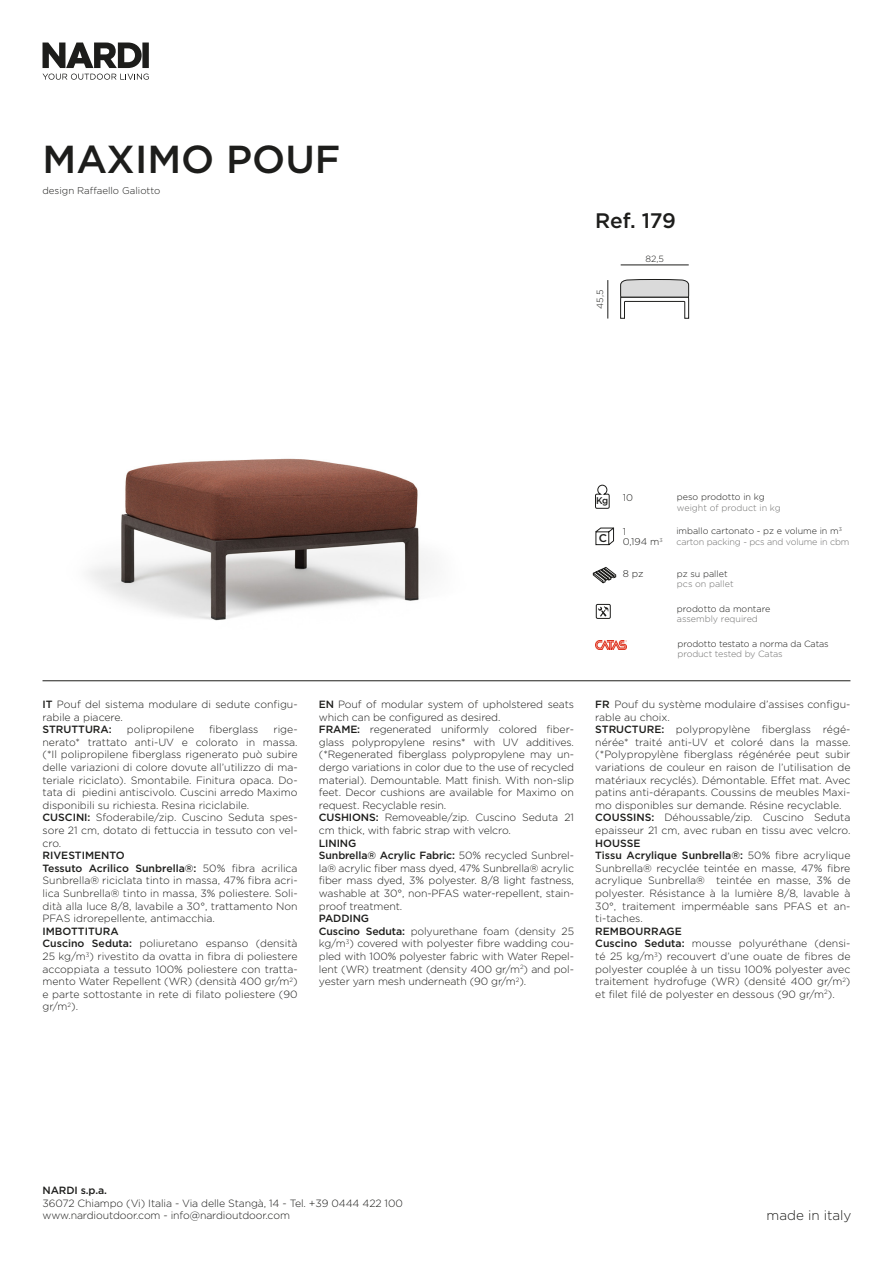
<style>
.page{position:relative;width:893px;height:1263px;background:#fff}
.page>*{position:absolute;margin:0;border:0;box-sizing:border-box;transform-origin:0 0}
.t1{font:500 39px "Gotham N";color:#1d1d1b}
.t2{font:500 21px "Gotham N";letter-spacing:-.01em;color:#1d1d1b}
.t3{font:300 13.5px "Gotham N";color:#1d1d1b}
.t4{font:500 11.25px "Gotham N";color:#1d1d1b}
.t5{font:300 10.5px/12.6px "Gotham N";letter-spacing:-.01em;color:#1d1d1b;text-align:justify}
.t6{font:500 10.5px "Gotham N";color:#1d1d1b}
.t7{font:300 9.75px "Gotham N";color:#1d1d1b}
.t8{font:500 9.75px "Gotham N";color:#1d1d1b;scale:.93 1}
.t9{font:300 9px "Gotham N";color:#1d1d1b}
.t10{font:300 9px "Gotham N";letter-spacing:-.01em;color:#70706f}
.s1{font-weight:500}
</style>
<div class="page">
<svg style="left:43px;top:43px;width:106px;height:25px"></svg>
<svg style="left:43px;top:74px;width:106px;height:6px"></svg>
<hr style="left:43px;top:680px;width:807px;height:1px;background:#1d1d1b">
<svg style="left:595px;top:484px;width:15px;height:25px"></svg>
<svg style="left:595px;top:527px;width:20px;height:19px"></svg>
<svg style="left:592px;top:567px;width:24px;height:17px"></svg>
<div style="left:596px;top:604px;width:15px;height:15px;border:1px solid #1d1d1b"></div>
<svg style="left:598px;top:606px;width:11px;height:11px"></svg>
<img style="left:596px;top:640px;width:30px;height:9px">
<hr style="left:621px;top:265px;width:68px;height:1px;background:#1d1d1b">
<hr style="left:608px;top:280px;width:1px;height:39px;background:#1d1d1b">
<svg style="left:620px;top:279px;width:69px;height:40px"></svg>
<img style="left:89px;top:458px;width:342px;height:163px">
<p class="t1" style="left:43px;top:137px;width:299px">MAXIMO POUF</p>
<p class="t7" style="left:43px;top:185px;width:119px">design Raffaello Galiotto</p>
<p class="t2" style="left:595px;top:209px;width:82px">Ref. 179</p>
<p class="t9" style="left:595px;top:309px;width:20px;rotate:-90deg">45,5</p>
<p class="t9" style="left:645px;top:254px;width:20px">82,5</p>
<p class="t5" style="left:43px;top:698px;width:257px"><span class="s1">IT</span> Pouf del sistema modulare di sedute configu&shy;rabile a piacere.</p>
<p class="t6" style="left:43px;top:723px;width:71px">STRUTTURA:</p>
<p class="t5" style="left:127px;top:723px;width:69px">polipropilene</p>
<p class="t5" style="left:209px;top:723px;width:51px">fiberglass</p>
<p class="t5" style="left:43px;top:723px;width:257px;text-indent:231px">rige&shy;nerato* trattato anti-UV e colorato in massa. (*Il polipropilene fiberglass rigenerato può subire delle variazioni di colore dovute all’utilizzo di ma&shy;teriale riciclato). Smontabile. Finitura opaca. Do&shy;tata di piedini antiscivolo. Cuscini arredo Maximo disponibili su richiesta. Resina riciclabile.</p>
<p class="t5" style="left:43px;top:811px;width:257px"><span class="s1">CUSCINI:</span> Sfoderabile/zip. Cuscino Seduta spes&shy;sore 21 cm, dotato di fettuccia in tessuto con vel&shy;cro.</p>
<p class="t6" style="left:43px;top:849px;width:84px">RIVESTIMENTO</p>
<p class="t5" style="left:43px;top:862px;width:257px"><span class="s1">Tessuto Acrilico Sunbrella®:</span> 50% fibra acrilica Sunbrella® riciclata tinto in massa, 47% fibra acri&shy;lica Sunbrella® tinto in massa, 3% poliestere. Soli&shy;dità alla luce 8/8, lavabile a 30°, trattamento Non PFAS idrorepellente, antimacchia.</p>
<p class="t6" style="left:43px;top:925px;width:78px">IMBOTTITURA</p>
<p class="t5" style="left:43px;top:937px;width:257px"><span class="s1">Cuscino Seduta:</span> poliuretano espanso (densità 25 kg/m<sup>3</sup>) rivestito da ovatta in fibra di poliestere accoppiata a tessuto 100% poliestere con tratta&shy;mento Water Repellent (WR) (densità 400 gr/m<sup>2</sup>) e parte sottostante in rete di filato poliestere (90 gr/m<sup>2</sup>).</p>
<p class="t5" style="left:319px;top:698px;width:257px"><span class="s1">EN</span> Pouf of modular system of upholstered seats which can be configured as desired.</p>
<p class="t5" style="left:319px;top:723px;width:257px"><span class="s1">FRAME:</span> regenerated uniformly colored fiber&shy;glass polypropylene resins* with UV additives. (*Regenerated fiberglass polypropylene may un&shy;dergo variations in color due to the use of recycled material). Demountable. Matt finish. With non-slip feet. Decor cushions are available for Maximo on request. Recyclable resin.</p>
<p class="t5" style="left:319px;top:811px;width:257px"><span class="s1">CUSHIONS:</span> Removeable/zip. Cuscino Seduta 21 cm thick, with fabric strap with velcro.</p>
<p class="t6" style="left:319px;top:837px;width:39px">LINING</p>
<p class="t5" style="left:319px;top:849px;width:257px"><span class="s1">Sunbrella® Acrylic Fabric:</span> 50% recycled Sunbrel&shy;la® acrylic fiber mass dyed, 47% Sunbrella® acrylic fiber mass dyed, 3% polyester. 8/8 light fastness, washable at 30°, non-PFAS water-repellent, stain&shy;proof treatment.</p>
<p class="t6" style="left:319px;top:912px;width:52px">PADDING</p>
<p class="t5" style="left:319px;top:925px;width:257px"><span class="s1">Cuscino Seduta:</span> polyurethane foam (density 25 kg/m<sup>3</sup>) covered with polyester fibre wadding cou&shy;pled with 100% polyester fabric with Water Repel&shy;lent (WR) treatment (density 400 gr/m<sup>2</sup>) and pol&shy;yester yarn mesh underneath (90 gr/m<sup>2</sup>).</p>
<p class="t8" style="left:596px;top:495px;width:15px">Kg</p>
<p class="t9" style="left:677px;top:492px;width:89px">peso prodotto in kg</p>
<p class="t10" style="left:677px;top:503px;width:105px">weight of product in kg</p>
<p class="t9" style="left:676px;top:526px;width:167px">imballo cartonato - pz e volume in m<sup>3</sup></p>
<p class="t4" style="left:599px;top:532px;width:10px">C</p>
<p class="t10" style="left:676px;top:537px;width:175px">carton packing - pcs and volume in cbm</p>
<p class="t9" style="left:677px;top:569px;width:52px">pz su pallet</p>
<p class="t10" style="left:677px;top:579px;width:58px">pcs on pallet</p>
<p class="t9" style="left:677px;top:604px;width:95px">prodotto da montare</p>
<p class="t10" style="left:677px;top:614px;width:82px">assembly required</p>
<p class="t9" style="left:678px;top:638px;width:153px">prodotto testato a norma da Catas</p>
<p class="t10" style="left:678px;top:649px;width:107px">product tested by Catas</p>
<p class="t7" style="left:623px;top:492px;width:12px">10</p>
<p class="t7" style="left:623px;top:526px;width:5px">1</p>
<p class="t7" style="left:623px;top:536px;width:41px">0,194 m<sup>3</sup></p>
<p class="t7" style="left:623px;top:568px;width:22px">8 pz</p>
<p class="t5" style="left:595px;top:698px;width:257px"><span class="s1">FR</span> Pouf du système modulaire d’assises configu&shy;rable au choix.</p>
<p class="t5" style="left:595px;top:723px;width:257px"><span class="s1">STRUCTURE:</span> polypropylène fiberglass régé&shy;nérée* traité anti-UV et coloré dans la masse. (*Polypropylène fiberglass régénérée peut subir variations de couleur en raison de l’utilisation de matériaux recyclés). Démontable. Effet mat. Avec patins anti-dérapants. Coussins de meubles Maxi&shy;mo disponibles sur demande. Résine recyclable.</p>
<p class="t5" style="left:595px;top:811px;width:257px"><span class="s1">COUSSINS:</span> Déhoussable/zip. Cuscino Seduta epaisseur 21 cm, avec ruban en tissu avec velcro.<br><span class="s1">HOUSSE</span></p>
<p class="t5" style="left:595px;top:849px;width:257px"><span class="s1">Tissu Acrylique Sunbrella®:</span> 50% fibre acrylique Sunbrella® recyclée teintée en masse, 47% fibre acrylique Sunbrella® teintée en masse, 3% de polyester. Résistance à la lumière 8/8, lavable à 30°, traitement imperméable sans PFAS et an&shy;ti-taches.</p>
<p class="t6" style="left:595px;top:925px;width:88px">REMBOURRAGE</p>
<p class="t5" style="left:595px;top:937px;width:257px"><span class="s1">Cuscino Seduta:</span> mousse polyuréthane (densi&shy;té 25 kg/m<sup>3</sup>) recouvert d’une ouate de fibres de polyester couplée à un tissu 100% polyester avec traitement hydrofuge (WR) (densité 400 gr/m<sup>2</sup>) et filet filé de polyester en dessous (90 gr/m<sup>2</sup>).</p>
<p class="t6" style="left:43px;top:1184px;width:66px">NARDI s.p.a.</p>
<p class="t5" style="left:43px;top:1196px;width:362px">36072 Chiampo (Vi) Italia - Via delle Stangà, 14 - Tel. +39 0444 422 100 www.nardioutdoor.com - info@nardioutdoor.com</p>
<p class="t3" style="left:767px;top:1207px;width:86px">made in italy</p>
</div>
